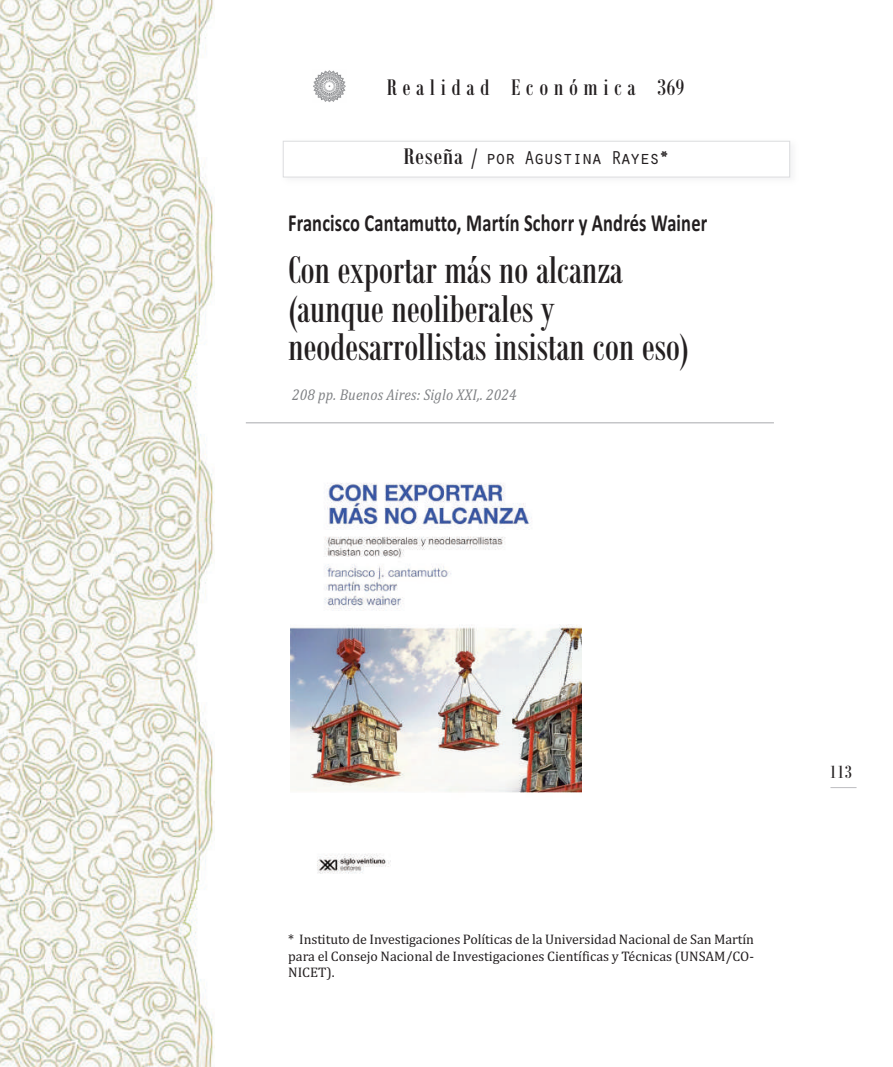
<style>
.page{position:relative;width:893px;height:1067px;background:#fff}
.page>*{position:absolute;margin:0;border:0;box-sizing:border-box;transform-origin:0 0}
.t1{font:42px/38.5px "Bodoni MT Condensed";letter-spacing:-.01em;color:#231f20}
.t2{font:700 24.5px "Calibri";letter-spacing:.01em;color:#231f20;scale:.75 1}
.t3{font:24.5px "Bodoni MT Condensed";letter-spacing:.2em;color:#231f20;scale:1.1 1}
.t4{font:19.25px "Orator Std";letter-spacing:-.1em;color:#231f20}
.t5{font:19.25px "Bodoni MT Condensed";color:#231f20;scale:1.1 1}
.t6{font:italic 15.75px "Cambria";letter-spacing:.01em;color:#808285;scale:.9 1}
.t7{font:14px/16.8px "Cambria";color:#231f20;text-align:justify}
.s1{font-family:"Bodoni MT Condensed";font-size:24.5px}
</style>
<div class="page">
<svg style="left:830px;top:787px;width:26px;height:1px"></svg>
<img style="left:313px;top:70px;width:33px;height:32px">
<hr style="left:246px;top:422px;width:528px;height:1px;background:#a8a9ad">
<div style="left:283px;top:141px;width:507px;height:36px;border:1px solid #dcdddf"></div>
<img style="left:0;top:0;width:214px;height:518px">
<img style="left:0;top:518px;width:214px;height:549px">
<img style="left:290px;top:482px;width:291px;height:392px">
<h2 class="t3" style="left:387px;top:72px;width:272px">Realidad Económica 369</h2>
<h3 class="t4" style="left:403px;top:146px;width:268px"><span class="s1">Reseña /</span> por Agustina Rayes*</h3>
<h2 class="t2" style="left:288px;top:208px;width:560px">Francisco Cantamutto, Martín Schorr y Andrés Wainer</h2>
<h1 class="t1" style="left:288px;top:249px;width:403px">Con exportar más no alcanza (aunque neoliberales y neodesarrollistas insistan con eso)</h1>
<p class="t6" style="left:292px;top:385px;width:251px">208 pp. Buenos Aires: Siglo XXI,. 2024</p>
<p class="t7" style="left:288px;top:930px;width:467px">* Instituto de Investigaciones Políticas de la Universidad Nacional de San Martín para el Consejo Nacional de Investigaciones Científicas y Técnicas (UNSAM/CO-NICET).</p>
<h3 class="t5" style="left:830px;top:760px;width:22px">113</h3>
</div>
